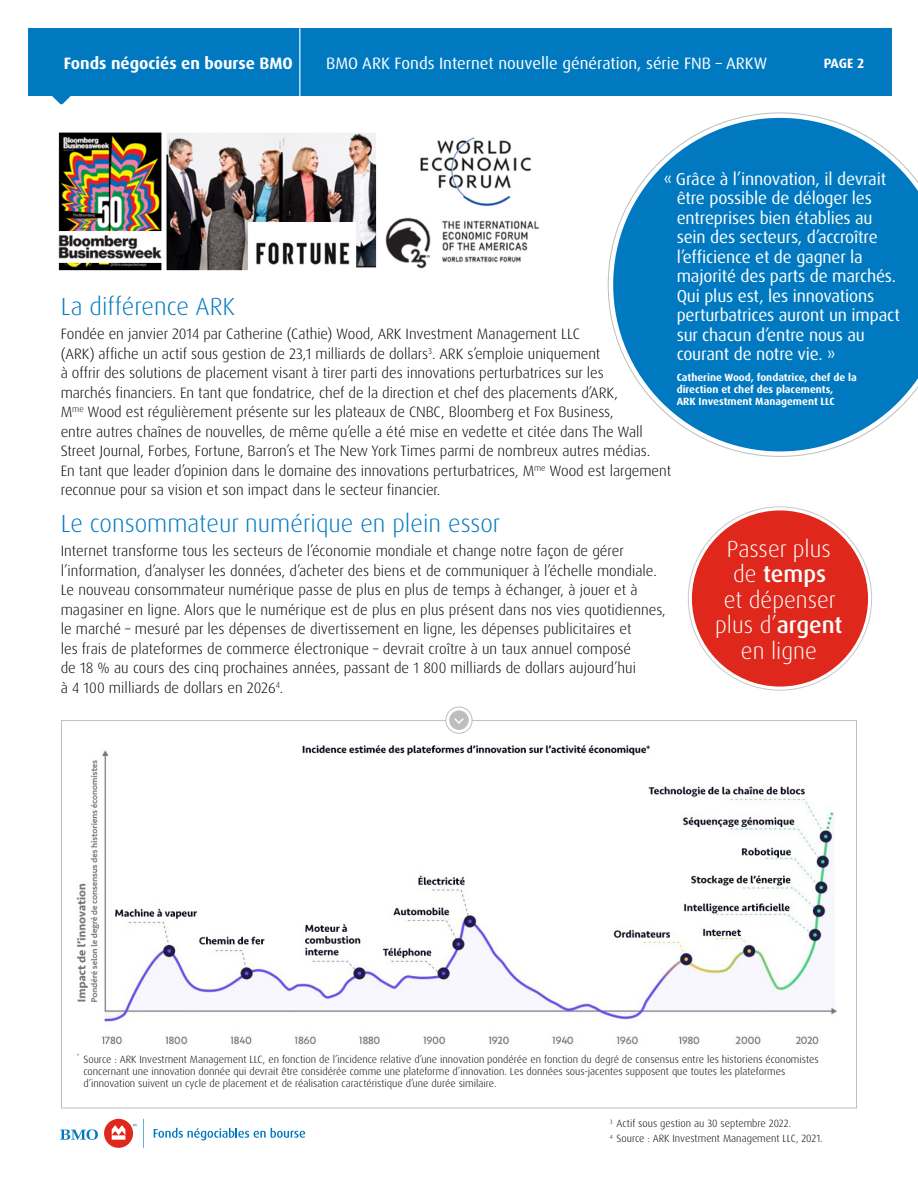
<style>
.page{position:relative;width:918px;height:1188px;background:#fff}
.page>*{position:absolute;margin:0;border:0;box-sizing:border-box;transform-origin:0 0}
.t1{font:300 24.75px "Dax Pro";color:#0079c1}
.t2{font:300 23.25px/25.5px "Dax Pro";color:#fff;text-align:center}
.t3{font:17.25px/19.5px "Dax Pro";letter-spacing:-.01em;color:#fff}
.t4{font:16.5px "Dax Pro";color:#fff}
.t5{font:700 16.5px "Dax Pro";color:#fff}
.t6{font:300 15px/19.5px "Dax Pro";letter-spacing:-.005em;color:#000}
.t7{font:700 13.5px "Dax Pro";color:#fff}
.footnote{font:300 10.5px/12px "Dax Pro";color:#000}
.t8{font:700 10.5px/12px "Dax Pro";color:#fff}
.s1{font-weight:500}
</style>
<div class="page">
<div style="left:28px;top:28px;width:864px;height:68px;background:#0079c1"></div>
<svg style="left:52px;top:96px;width:19px;height:9px"></svg>
<svg style="left:446px;top:707px;width:26px;height:26px"></svg>
<div style="left:446px;top:707px;width:26px;height:27px;border:1px solid #bcbec0;border-radius:50%"></div>
<div style="left:449px;top:710px;width:20px;height:20px;background:#bcbec0;border-radius:50%"></div>
<svg style="left:454px;top:718px;width:10px;height:6px"></svg>
<img style="left:58px;top:132px;width:481px;height:139px">
<svg style="left:613px;top:118px;width:305px;height:333px;fill:#0079c1"></svg>
<div style="left:692px;top:510px;width:176px;height:177px;background:#df271c;border-radius:50%"></div>
<img style="left:77px;top:745px;width:760px;height:300px">
<svg style="left:154px;top:1128px;width:151px;height:12px"></svg>
<svg style="left:60px;top:1129px;width:38px;height:11px"></svg>
<div style="left:104px;top:1119px;width:29px;height:29px;background:#df271c;border-radius:50%"></div>
<svg style="left:112px;top:1125px;width:13px;height:15px"></svg>
<svg style="left:143px;top:1119px;width:1px;height:29px"></svg>
<hr style="left:299px;top:28px;width:1px;height:68px;background:#fff">
<p class="t5" style="left:64px;top:52px;width:231px">Fonds négociés en bourse BMO</p>
<p class="t4" style="left:326px;top:52px;width:443px">BMO ARK Fonds Internet nouvelle génération, série FNB – ARKW</p>
<p class="t7" style="left:824px;top:54px;width:42px">PAGE 2</p>
<p class="t3" style="left:677px;top:169px;width:225px;text-indent:-13px">« Grâce à l’innovation, il devrait être possible de déloger les entreprises bien établies au sein des secteurs, d’accroître l’efficience et de gagner la majorité des parts de marchés.<br>Qui plus est, les innovations perturbatrices auront un impact sur chacun d’entre nous au courant de notre vie. »</p>
<p class="t8" style="left:677px;top:371px;width:182px">Catherine Wood, fondatrice, chef de la direction et chef des placements,<br>ARK Investment Management LLC</p>
<h2 class="t1" style="left:61px;top:291px;width:176px">La différence ARK</h2>
<p class="t6" style="left:61px;top:324px;width:612px">Fondée en janvier 2014 par Catherine (Cathie) Wood, ARK Investment Management LLC<br>(ARK) affiche un actif sous gestion de 23,1 milliards de dollars<sup>3</sup>. ARK s’emploie uniquement<br>à offrir des solutions de placement visant à tirer parti des innovations perturbatrices sur les<br>marchés financiers. En tant que fondatrice, chef de la direction et chef des placements d’ARK,<br>M<sup>me</sup> Wood est régulièrement présente sur les plateaux de CNBC, Bloomberg et Fox Business,<br>entre autres chaînes de nouvelles, de même qu’elle a été mise en vedette et citée dans The Wall Street Journal, Forbes, Fortune, Barron’s et The New York Times parmi de nombreux autres médias.<br>En tant que leader d’opinion dans le domaine des innovations perturbatrices, M<sup>me</sup> Wood est largement reconnue pour sa vision et son impact dans le secteur financier.</p>
<h2 class="t1" style="left:61px;top:508px;width:441px">Le consommateur numérique en plein essor</h2>
<p class="t6" style="left:61px;top:542px;width:607px">Internet transforme tous les secteurs de l’économie mondiale et change notre façon de gérer l’information, d’analyser les données, d’acheter des biens et de communiquer à l’échelle mondiale.<br>Le nouveau consommateur numérique passe de plus en plus de temps à échanger, à jouer et à magasiner en ligne. Alors que le numérique est de plus en plus présent dans nos vies quotidiennes, le marché – mesuré par les dépenses de divertissement en ligne, les dépenses publicitaires et<br>les frais de plateformes de commerce électronique – devrait croître à un taux annuel composé<br>de 18 % au cours des cinq prochaines années, passant de 1 800 milliards de dollars aujourd’hui<br>à 4 100 milliards de dollars en 2026<sup>4</sup>.</p>
<p class="t2" style="left:715px;top:536px;width:129px">Passer plus de <span class="s1">temps<br></span>et dépenser plus d’<span class="s1">argent </span>en ligne</p>
<p class="footnote" style="left:83px;top:1053px;width:737px;text-indent:-7px"><sup>*</sup> Source : ARK Investment Management LLC, en fonction de l’incidence relative d’une innovation pondérée en fonction du degré de consensus entre les historiens économistes concernant une innovation donnée qui devrait être considérée comme une plateforme d’innovation. Les données sous-jacentes supposent que toutes les plateformes d’innovation suivent un cycle de placement et de réalisation caractéristique d’une durée similaire.</p>
<p class="footnote" style="left:610px;top:1117px;width:183px"><sup>3</sup> Actif sous gestion au 30 septembre 2022.</p>
<p class="footnote" style="left:610px;top:1133px;width:214px"><sup>4</sup> Source : ARK Investment Management LLC, 2021.</p>
</div>
